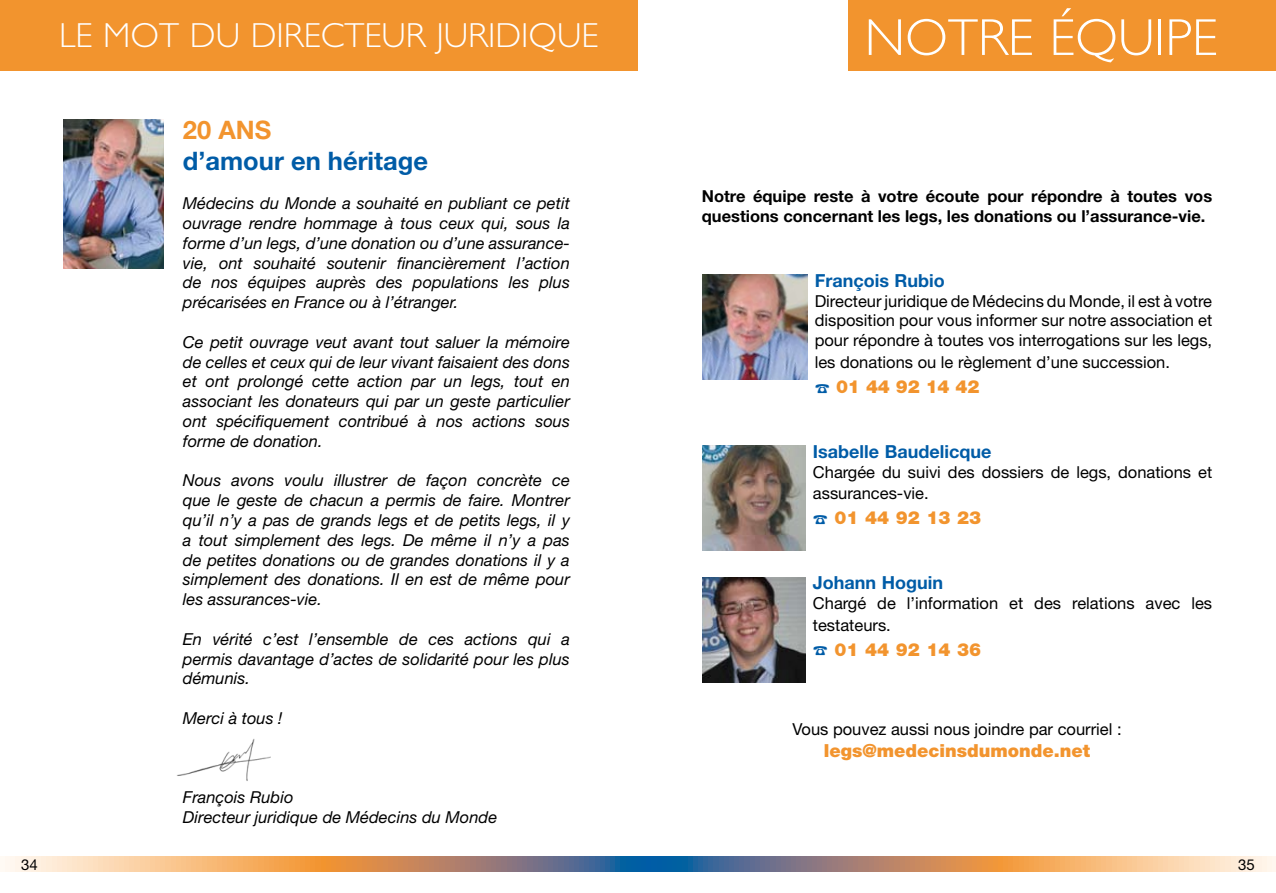
<style>
.page{position:relative;width:1276px;height:893px;background:#fff}
.page>*{position:absolute;margin:0;border:0;box-sizing:border-box;transform-origin:0 0}
.t1{font:300 52.2px "Gill Sans";color:#fff}
.t2{font:300 34.95px "Gill Sans";color:#fff}
.t3{font:700 25.5px "Helvetica Neue";color:#005ca7}
.t4{font:700 25.5px "Helvetica Neue";color:#f2942e}
.t5{font:900 18px "Helvetica Neue";color:#f2942e}
.t6{font:700 18px "Helvetica Neue";color:#005ca7}
.t7{font:italic 16.5px/19.8px "Helvetica Neue";color:#000;text-align:justify}
.t8{font:16.5px/19.8px "Helvetica Neue";color:#000}
.t9{font:700 16.5px/19.8px "Helvetica Neue";color:#000}
.t10{font:15px "Helvetica Neue";color:#000}
.s1{color:#005ca7}
</style>
<div class="page">
<svg style="left:0;top:856px;width:1276px;height:16px;background:#be9e85"></svg>
<div style="left:0;top:0;width:638px;height:70px;background:#f2942e"></div>
<div style="left:848px;top:0;width:428px;height:70px;background:#f2942e"></div>
<img style="left:64px;top:119px;width:100px;height:150px">
<img style="left:702px;top:275px;width:105px;height:105px">
<img style="left:702px;top:445px;width:103px;height:105px">
<img style="left:702px;top:577px;width:103px;height:105px">
<img style="left:177px;top:739px;width:94px;height:42px">
<h2 class="t2" style="left:59px;top:16px;width:482px">LE MOT DU DIRECTEUR JURIDIQUE</h2>
<h1 class="t1" style="left:864px;top:8px;width:76px">NOTR</h1>
<h1 class="t1" style="left:1008px;top:8px;width:211px">E ÉQUIPE</h1>
<h3 class="t4" style="left:183px;top:114px;width:71px">20 ans</h3>
<h3 class="t3" style="left:183px;top:145px;width:247px">d’amour en héritage</h3>
<p class="t7" style="left:183px;top:193px;width:388px">Médecins du Monde a souhaité en publiant ce petit ouvrage rendre hommage à tous ceux qui, sous la forme d’un legs, d’une donation ou d’une assurance&shy;vie, ont souhaité soutenir financièrement l’action de nos équipes auprès des populations les plus précarisées en France ou à l’étranger.</p>
<p class="t7" style="left:183px;top:332px;width:388px">Ce petit ouvrage veut avant tout saluer la mémoire de celles et ceux qui de leur vivant faisaient des dons et ont prolongé cette action par un legs, tout en associant les donateurs qui par un geste particulier ont spécifiquement contribué à nos actions sous forme de donation.</p>
<p class="t7" style="left:183px;top:470px;width:388px">Nous avons voulu illustrer de façon concrète ce que le geste de chacun a permis de faire. Montrer qu’il n’y a pas de grands legs et de petits legs, il y a tout simplement des legs. De même il n’y a pas de petites donations ou de grandes donations il y a simplement des donations. Il en est de même pour les assurances-vie.</p>
<p class="t7" style="left:183px;top:629px;width:388px">En vérité c’est l’ensemble de ces actions qui a permis davantage d’actes de solidarité pour les plus démunis.</p>
<p class="t7" style="left:183px;top:708px;width:101px">Merci à tous !</p>
<p class="t7" style="left:183px;top:787px;width:316px">François Rubio<br>Directeur juridique de Médecins du Monde</p>
<p class="t9" style="left:702px;top:186px;width:512px">Notre équipe reste à votre écoute pour répondre à toutes vos questions concernant les legs, les donations ou l’assurance-vie.</p>
<p class="t6" style="left:814px;top:269px;width:132px">François Rubio</p>
<p class="t8" style="left:814px;top:290px;width:399px;text-align:justify">Directeur juridique de Médecins du Monde, il est à votre disposition pour vous informer sur notre association et pour répondre à toutes vos interrogations sur les legs,</p>
<p class="t8" style="left:814px;top:352px;width:357px">les donations ou le règlement d’une succession.</p>
<p class="t5" style="left:814px;top:376px;width:166px"><span class="s1">☎</span> 01 44 92 14 42</p>
<p class="t6" style="left:813px;top:440px;width:180px">Isabelle Baudelicque</p>
<p class="t8" style="left:813px;top:461px;width:401px;line-height:21.6px">Chargée du suivi des dossiers de legs, donations et assurances-vie.</p>
<p class="t5" style="left:813px;top:507px;width:170px"><span class="s1">☎</span> 01 44 92 13 23</p>
<p class="t6" style="left:813px;top:572px;width:132px">Johann Hoguin</p>
<p class="t8" style="left:813px;top:592px;width:401px;line-height:21.6px">Chargé de l’information et des relations avec les testateurs.</p>
<p class="t5" style="left:813px;top:639px;width:170px"><span class="s1">☎</span> 01 44 92 14 36</p>
<p class="t8" style="left:792px;top:719px;width:331px">Vous pouvez aussi nous joindre par courriel :</p>
<p class="t5" style="left:823px;top:739px;width:268px">legs@medecinsdumonde.net</p>
<p class="t10" style="left:21px;top:855px;width:18px">34</p>
<p class="t10" style="left:1238px;top:855px;width:18px">35</p>
</div>
